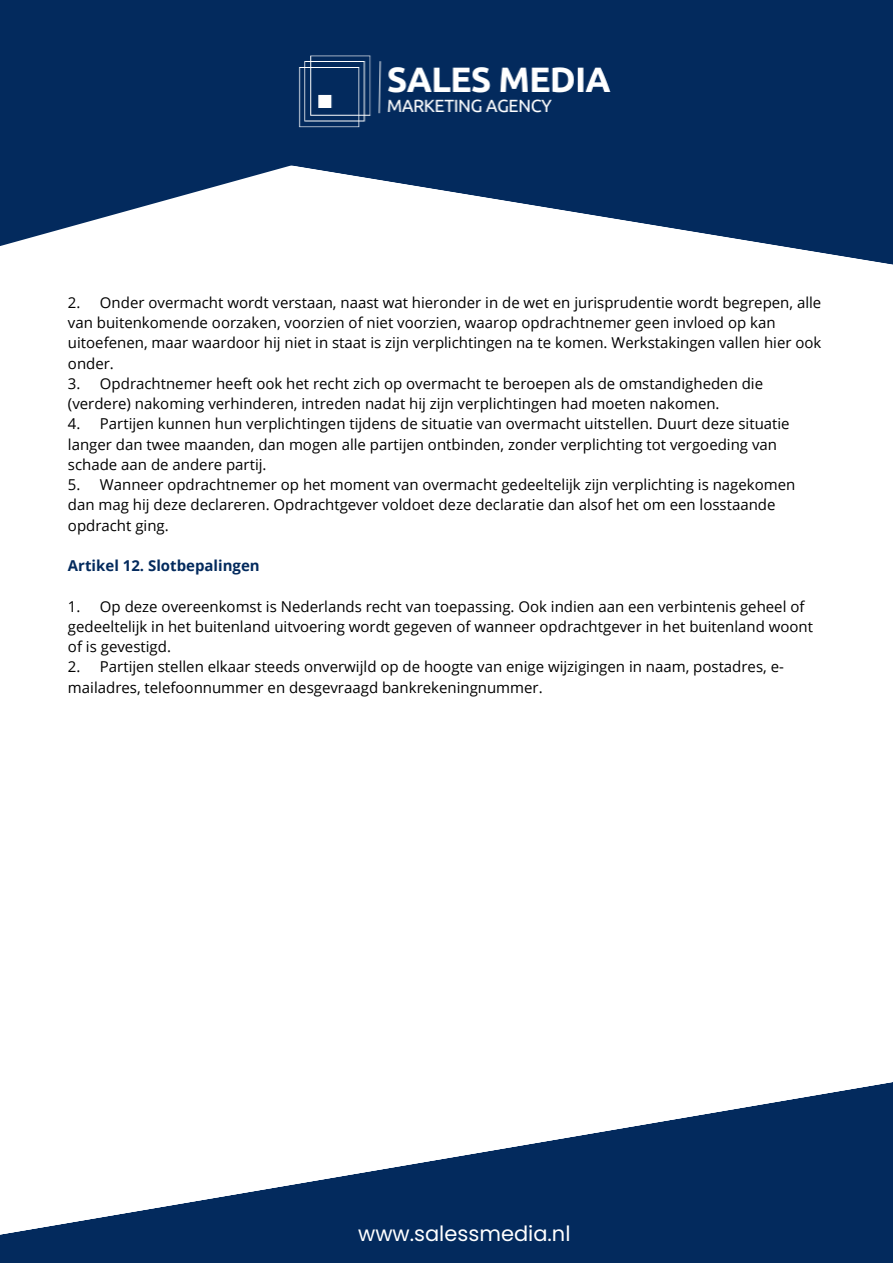
<style>
.page{position:relative;width:893px;height:1264px;background:#fff}
.page>*{position:absolute;margin:0;border:0;box-sizing:border-box;transform-origin:0 0}
.t1{font:21px "Poppins";color:#fff}
.t2{font:15px/20.2px "Open Sans";color:#000}
.t3{font:700 15px "Open Sans";color:#032a5d}
</style>
<div class="page">
<svg style="left:0;top:0;width:892px;height:265px;fill:#032a5d"></svg>
<img style="left:197px;top:19px;width:499px;height:141px">
<svg style="left:0;top:1082px;width:892px;height:180px;fill:#032a5d"></svg>
<p class="t2" style="left:68px;top:292px;width:755px">2. Onder overmacht wordt verstaan, naast wat hieronder in de wet en jurisprudentie wordt begrepen, alle van buitenkomende oorzaken, voorzien of niet voorzien, waarop opdrachtnemer geen invloed op kan uitoefenen, maar waardoor hij niet in staat is zijn verplichtingen na te komen. Werkstakingen vallen hier ook onder.</p>
<p class="t2" style="left:68px;top:373px;width:696px">3. Opdrachtnemer heeft ook het recht zich op overmacht te beroepen als de omstandigheden die (verdere) nakoming verhinderen, intreden nadat hij zijn verplichtingen had moeten nakomen.</p>
<p class="t2" style="left:68px;top:413px;width:723px">4. Partijen kunnen hun verplichtingen tijdens de situatie van overmacht uitstellen. Duurt deze situatie langer dan twee maanden, dan mogen alle partijen ontbinden, zonder verplichting tot vergoeding van schade aan de andere partij.</p>
<p class="t2" style="left:68px;top:474px;width:728px">5. Wanneer opdrachtnemer op het moment van overmacht gedeeltelijk zijn verplichting is nagekomen dan mag hij deze declareren. Opdrachtgever voldoet deze declaratie dan alsof het om een losstaande opdracht ging.</p>
<p class="t3" style="left:68px;top:555px;width:193px">Artikel 12. Slotbepalingen</p>
<p class="t2" style="left:68px;top:595px;width:746px">1. Op deze overeenkomst is Nederlands recht van toepassing. Ook indien aan een verbintenis geheel of gedeeltelijk in het buitenland uitvoering wordt gegeven of wanneer opdrachtgever in het buitenland woont of is gevestigd.</p>
<p class="t2" style="left:68px;top:656px;width:717px">2. Partijen stellen elkaar steeds onverwijld op de hoogte van enige wijzigingen in naam, postadres, e&shy;mailadres, telefoonnummer en desgevraagd bankrekeningnummer.</p>
<h1 class="t1" style="left:358px;top:1219px;width:214px">www.salessmedia.nl</h1>
</div>
